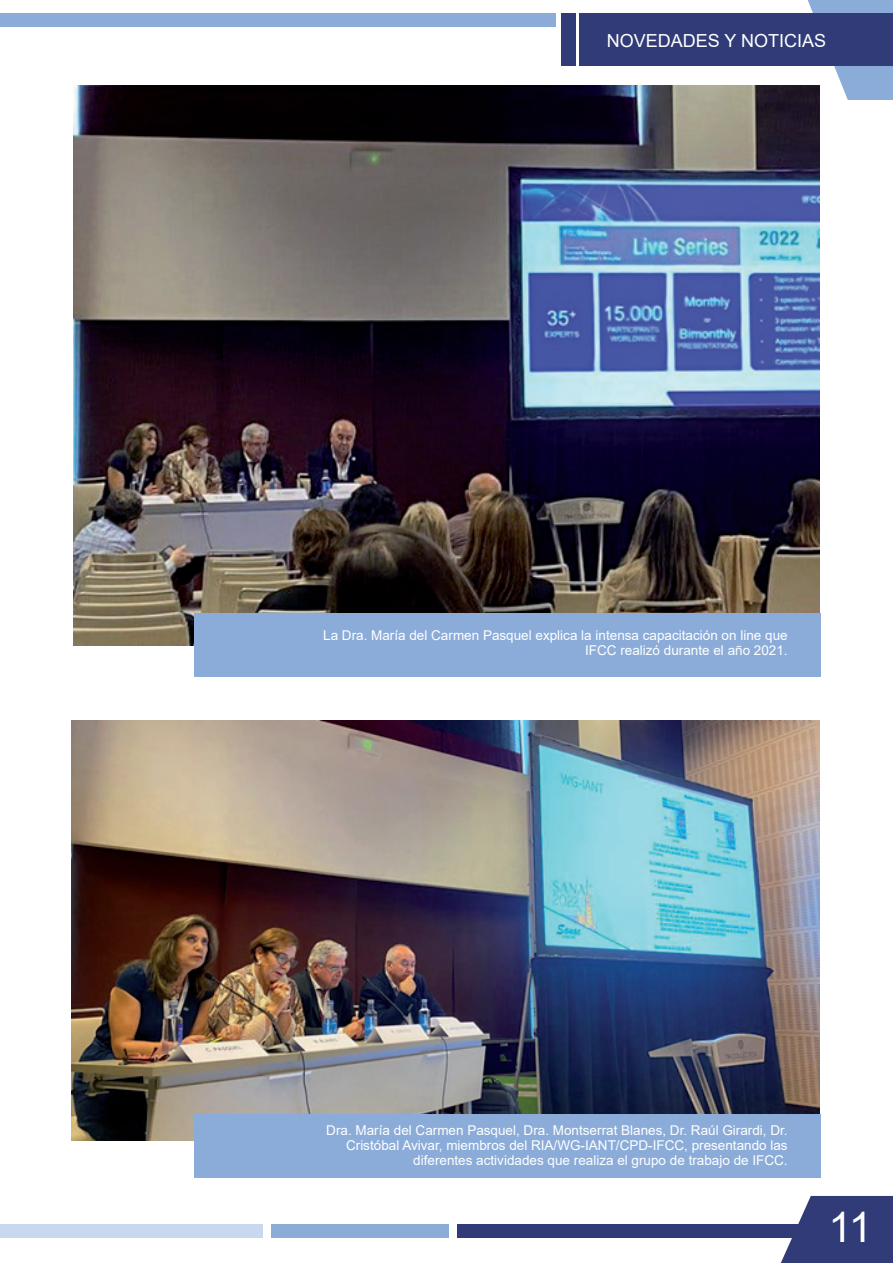
<style>
.page{position:relative;width:893px;height:1263px;background:#fff}
.page>*{position:absolute;margin:0;border:0;box-sizing:border-box;transform-origin:0 0}
.t1{font:42.15px "Arial";color:#fff}
.t2{font:18px "Arial";color:#fff}
.t3{font:13.5px/15px "Arial";color:#fff;text-align:right}
</style>
<div class="page">
<svg style="left:808px;top:0;width:85px;height:100px"></svg>
<div style="left:579px;top:13px;width:314px;height:53px;background:#303b77"></div>
<div style="left:561px;top:13px;width:15px;height:53px;background:#303b77"></div>
<div style="left:0;top:13px;width:555px;height:14px;background:#8bacd9"></div>
<div style="left:457px;top:1224px;width:354px;height:14px;background:#303b77"></div>
<div style="left:271px;top:1224px;width:178px;height:14px;background:#8bacd9"></div>
<div style="left:0;top:1224px;width:262px;height:14px;background:#c8d8ee"></div>
<svg style="left:781px;top:1196px;width:112px;height:67px"></svg>
<img style="left:73px;top:85px;width:746px;height:560px">
<img style="left:72px;top:720px;width:747px;height:420px">
<div style="left:195px;top:613px;width:626px;height:64px;background:#8bacd9"></div>
<div style="left:195px;top:1114px;width:626px;height:64px;background:#8bacd9"></div>
<p class="t2" style="left:607px;top:28px;width:221px">NOVEDADES Y NOTICIAS</p>
<p class="t3" style="left:323px;top:627px;width:466px">La Dra. María del Carmen Pasquel explica la intensa capacitación on line que<br>IFCC realizó durante el año 2021.</p>
<p class="t3" style="left:326px;top:1122px;width:463px">Dra. María del Carmen Pasquel, Dra. Montserrat Blanes, Dr. Raúl Girardi, Dr.<br>Cristóbal Avivar, miembros del RIA/WG-IANT/CPD-IFCC, presentando las diferentes actividades que realiza el grupo de trabajo de IFCC.</p>
<p class="t1" style="left:828px;top:1198px;width:45px">11</p>
</div>
